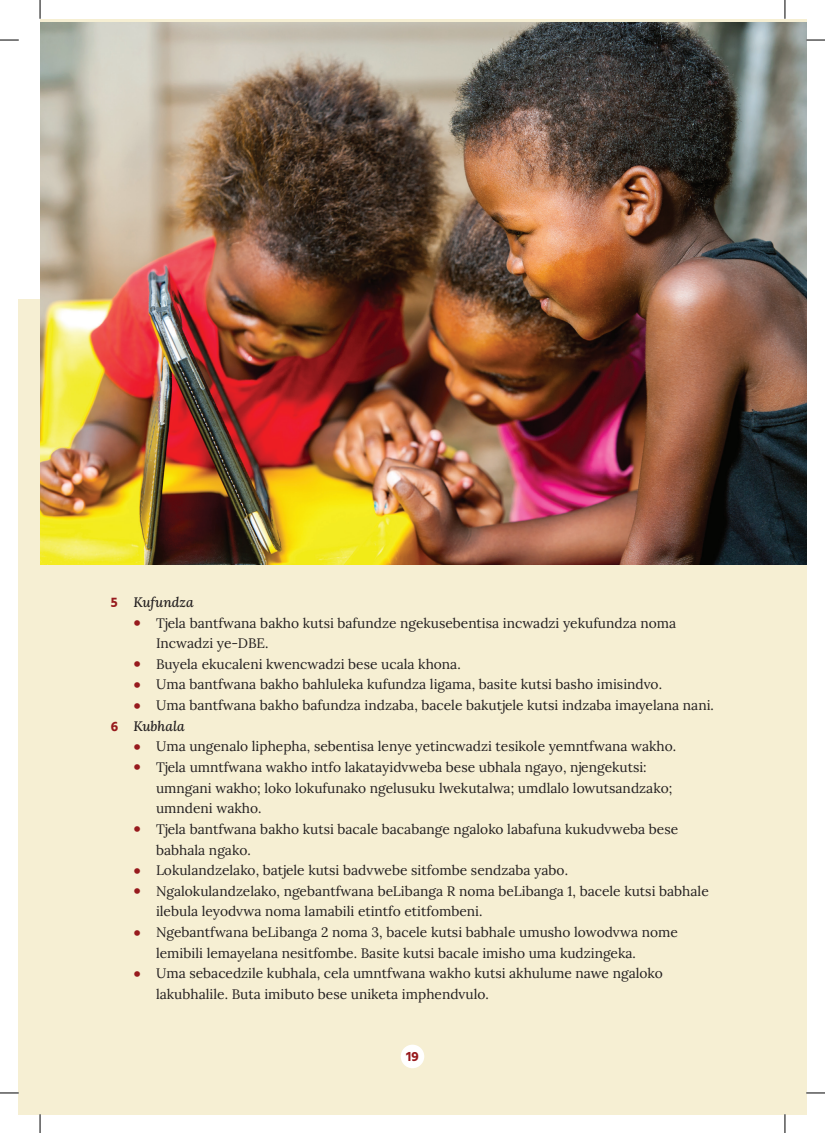
<style>
.page{position:relative;width:825px;height:1133px;background:#fff}
.page>*{position:absolute;margin:0;border:0;box-sizing:border-box;transform-origin:0 0}
.t1{font:13.75px/20.6px "Lora";color:#231f20}
.t2{font:italic 500 13.75px "Lora";color:#231f20}
.t3{font:700 13.75px "Hind";color:#971a1d}
.s1{font-family:"Hind";font-weight:700;font-style:normal;color:#971a1d}
.s2{font-size:18.75px;color:#971a1d}
.s3{font-family:"Hind";font-weight:700;color:#971a1d}
.s4{font-weight:500;font-style:italic}
</style>
<div class="page">
<div style="left:19px;top:299px;width:21px;height:815px;background:#f6efd3"></div>
<div style="left:40px;top:19px;width:765px;height:1095px;background:#f6efd3"></div>
<img style="left:41px;top:22px;width:764px;height:542px">
<div style="left:400px;top:1044px;width:24px;height:24px;background:#fff;border-radius:50%"></div>
<svg style="left:0;top:39px;width:19px;height:2px"></svg>
<svg style="left:805px;top:39px;width:19px;height:2px"></svg>
<svg style="left:0;top:1092px;width:19px;height:1px"></svg>
<svg style="left:805px;top:1092px;width:19px;height:1px"></svg>
<svg style="left:39px;top:0;width:2px;height:19px"></svg>
<svg style="left:39px;top:1114px;width:2px;height:18px"></svg>
<svg style="left:784px;top:0;width:1px;height:19px"></svg>
<svg style="left:783px;top:1114px;width:2px;height:18px"></svg>
<p class="t2" style="left:111px;top:592px;width:84px"><span class="s1">5</span> Kufundza</p>
<p class="t1" style="left:156px;top:611px;width:521px;text-indent:-22px"><span class="s2">•</span> Tjela bantfwana bakho kutsi bafundze ngekusebentisa incwadzi yekufundza noma<br>Incwadzi ye-DBE.</p>
<p class="t1" style="left:133px;top:652px;width:328px"><span class="s2">•</span> Buyela ekucaleni kwencwadzi bese ucala khona.</p>
<p class="t1" style="left:133px;top:673px;width:529px"><span class="s2">•</span> Uma bantfwana bakho bahluleka kufundza ligama, basite kutsi basho imisindvo.</p>
<p class="t1" style="left:111px;top:694px;width:604px;text-indent:23px"><span class="s2">•</span> Uma bantfwana bakho bafundza indzaba, bacele bakutjele kutsi indzaba imayelana nani.<br><span class="s3">6</span> <span class="s4">Kubhala</span></p>
<p class="t1" style="left:133px;top:735px;width:544px"><span class="s2">•</span> Uma ungenalo liphepha, sebentisa lenye yetincwadzi tesikole yemntfwana wakho.</p>
<p class="t1" style="left:156px;top:755px;width:517px;text-indent:-22px"><span class="s2">•</span> Tjela umntfwana wakho intfo lakatayidvweba bese ubhala ngayo, njengekutsi: umngani wakho; loko lokufunako ngelusuku lwekutalwa; umdlalo lowutsandzako; umndeni wakho.</p>
<p class="t1" style="left:156px;top:817px;width:523px;text-indent:-22px"><span class="s2">•</span> Tjela bantfwana bakho kutsi bacale bacabange ngaloko labafuna kukudvweba bese babhala ngako.</p>
<p class="t1" style="left:133px;top:859px;width:436px"><span class="s2">•</span> Lokulandzelako, batjele kutsi badvwebe sitfombe sendzaba yabo.</p>
<p class="t1" style="left:156px;top:879px;width:554px;text-indent:-22px"><span class="s2">•</span> Ngalokulandzelako, ngebantfwana beLibanga R noma beLibanga 1, bacele kutsi babhale ilebula leyodvwa noma lamabili etintfo etitfombeni.</p>
<p class="t1" style="left:156px;top:920px;width:523px;text-indent:-22px"><span class="s2">•</span> Ngebantfwana beLibanga 2 noma 3, bacele kutsi babhale umusho lowodvwa nome lemibili lemayelana nesitfombe. Basite kutsi bacale imisho uma kudzingeka.</p>
<p class="t1" style="left:156px;top:962px;width:508px;text-indent:-22px"><span class="s2">•</span> Uma sebacedzile kubhala, cela umntfwana wakho kutsi akhulume nawe ngaloko lakubhalile. Buta imibuto bese uniketa imphendvulo.</p>
<p class="t3" style="left:406px;top:1047px;width:14px">19</p>
</div>
